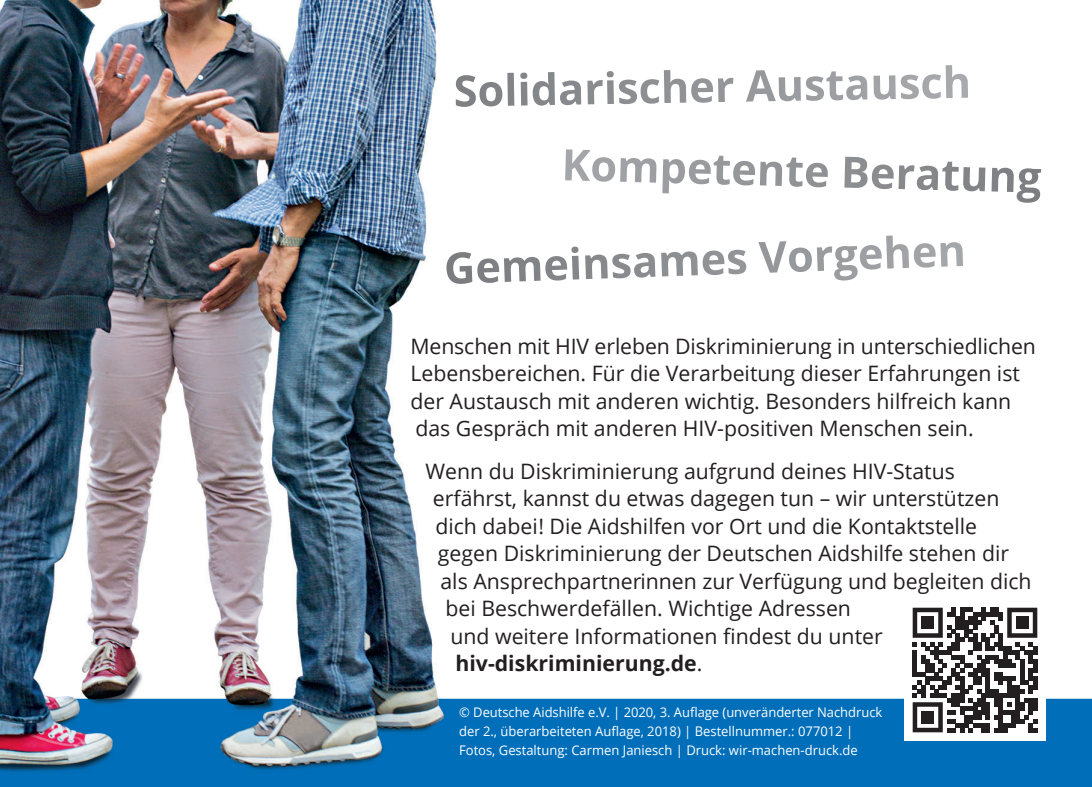
<style>
.page{position:relative;width:1092px;height:787px;background:#fff}
.page>*{position:absolute;margin:0;border:0;box-sizing:border-box;transform-origin:0 0}
.t1{font:21.25px/27.5px "Open Sans";color:#231f20}
.t2{font:700 21.25px "Open Sans";color:#231f20}
.t3{font:13.25px/18.8px "Open Sans";color:#fff}
.s1{font-weight:400}
</style>
<div class="page">
<img style="left:0;top:0;width:1091px;height:787px">
<div style="left:904px;top:599px;width:141px;height:142px;background:#fff"></div>
<svg style="left:912px;top:607px;width:125px;height:125px"></svg>
<div style="left:921px;top:616px;width:13px;height:13px;background:#231f20"></div>
<div style="left:1015px;top:616px;width:13px;height:13px;background:#231f20"></div>
<div style="left:921px;top:710px;width:13px;height:13px;background:#231f20"></div>
<svg style="left:565px;top:149px;width:302px;height:44px"></svg>
<svg style="left:507px;top:65px;width:460px;height:41px"></svg>
<svg style="left:758px;top:235px;width:204px;height:45px"></svg>
<p class="t1" style="left:410px;top:332px;width:627px">Menschen mit HIV erleben Diskriminierung in unterschiedlichen Lebensbereichen. Für die Verarbeitung dieser Erfahrungen ist der Austausch mit anderen wichtig. Besonders hilfreich kann das Gespräch mit anderen HIV-positiven Menschen sein.</p>
<p class="t1" style="left:425px;top:457px;width:531px">Wenn du Diskriminierung aufgrund deines HIV-Status</p>
<p class="t1" style="left:433px;top:484px;width:568px">erfährst, kannst du etwas dagegen tun – wir unterstützen</p>
<p class="t1" style="left:435px;top:512px;width:543px">dich dabei! Die Aidshilfen vor Ort und die Kontaktstelle</p>
<p class="t1" style="left:438px;top:539px;width:572px">gegen Diskriminierung der Deutschen Aidshilfe stehen dir</p>
<p class="t1" style="left:440px;top:567px;width:592px">als Ansprechpartnerinnen zur Verfügung und begleiten dich</p>
<p class="t1" style="left:445px;top:594px;width:407px">bei Beschwerdefällen. Wichtige Adressen</p>
<p class="t1" style="left:450px;top:622px;width:434px">und weitere Informationen findest du unter</p>
<p class="t2" style="left:455px;top:648px;width:248px">hiv-diskriminierung.de<span class="s1">.</span></p>
<p class="t3" style="left:459px;top:702px;width:424px">© Deutsche Aidshilfe e.V. | 2020, 3. Auflage (unveränderter Nachdruck der 2., überarbeiteten Auflage, 2018) | Bestellnummer.: 077012 |<br>Fotos, Gestaltung: Carmen Janiesch | Druck: wir-machen-druck.de</p>
</div>
